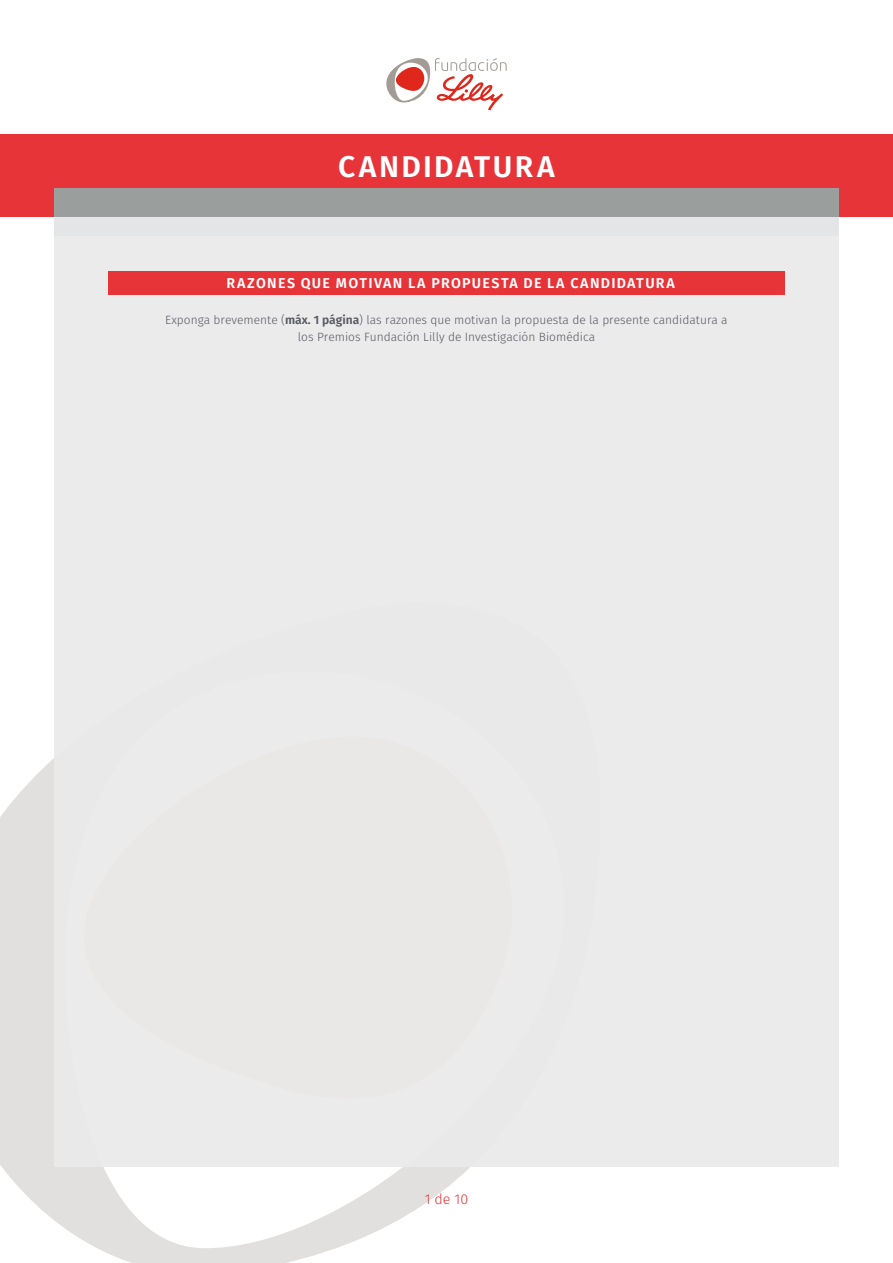
<style>
.page{position:relative;width:893px;height:1263px;background:#fff}
.page>*{position:absolute;margin:0;border:0;box-sizing:border-box;transform-origin:0 0}
.t1{font:600 30px "Fira Sans";letter-spacing:.08em;color:#fff}
.t2{font:600 14.25px "Fira Sans";letter-spacing:.09em;color:#fff}
.t3{font:300 14.25px "Fira Sans";color:#e63439}
.t4{font:300 12px/17.1px "Fira Sans";color:#585961;text-align:center}
.s1{font-weight:600}
</style>
<div class="page">
<svg style="left:0;top:758px;width:615px;height:505px"></svg>
<svg style="left:386px;top:58px;width:121px;height:52px"></svg>
<div style="left:0;top:134px;width:893px;height:83px;background:#e63439"></div>
<div style="left:54px;top:188px;width:785px;height:48px;background:#9a9e9d"></div>
<div style="left:54px;top:217px;width:785px;height:949px;background:#eaeaeb"></div>
<div style="left:108px;top:271px;width:677px;height:23px;background:#e63439"></div>
<h1 class="t1" style="left:338px;top:142px;width:218px">CANDIDATURA</h1>
<p class="t2" style="left:226px;top:272px;width:450px">RAZONES QUE MOTIVAN LA PROPUESTA DE LA CANDIDATURA</p>
<p class="t4" style="left:165px;top:311px;width:564px">Exponga brevemente (<span class="s1">máx. 1 página</span>) las razones que motivan la propuesta de la presente candidatura a los Premios Fundación Lilly de Investigación Biomédica</p>
<p class="t3" style="left:425px;top:1189px;width:45px">1 de 10</p>
</div>
